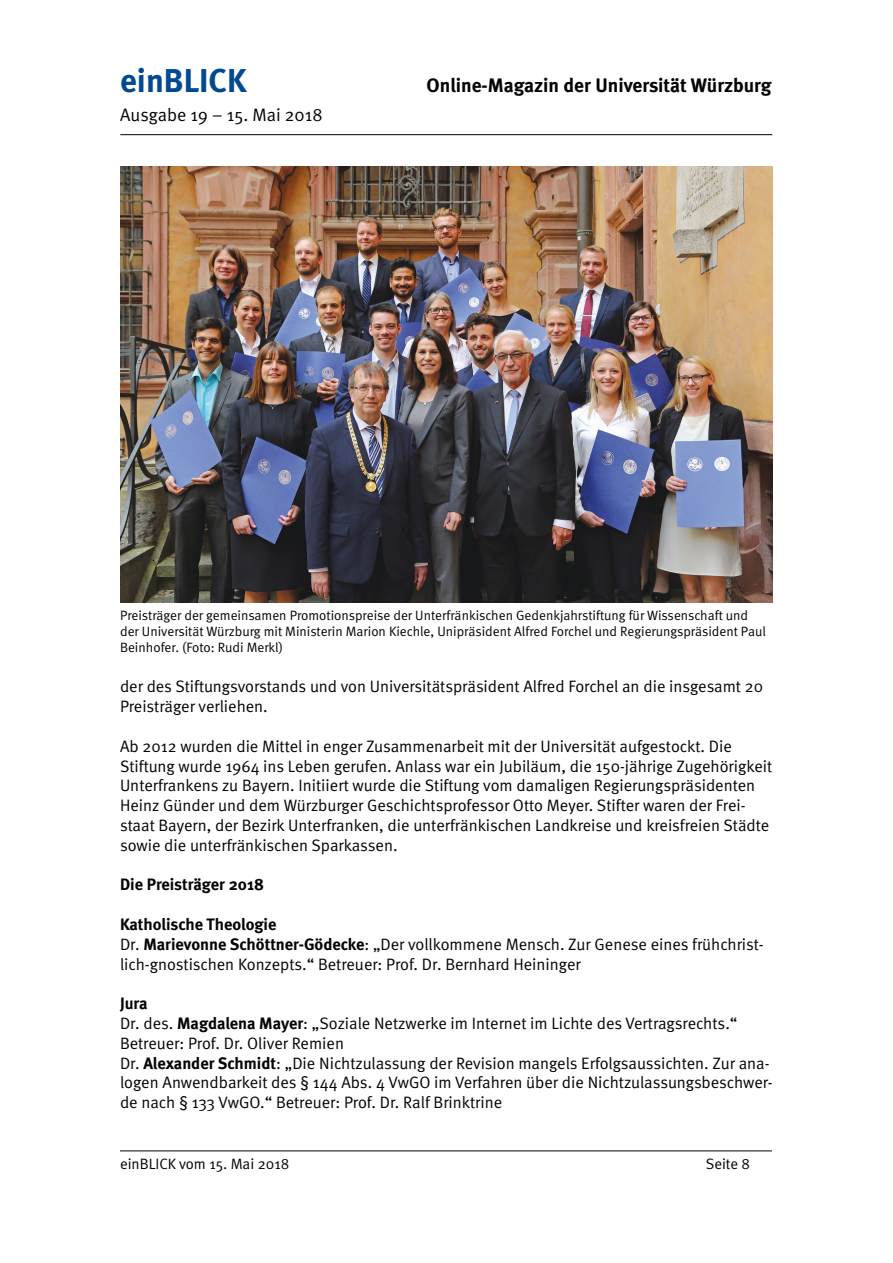
<style>
.page{position:relative;width:893px;height:1263px;background:#fff}
.page>*{position:absolute;margin:0;border:0;box-sizing:border-box;transform-origin:0 0}
.t1{font:700 33px "Meta";color:#014990}
.t2{font:700 19.5px "Meta";color:#040503}
.t3{font:18px "Meta Normal";color:#040503}
.t4{font:16.5px/19.8px "Meta Normal";color:#040503}
.t5{font:700 16.5px "Meta";color:#040503}
.t6{font:15px "Meta Normal";color:#040503}
.t7{font:13.5px/16.2px "Meta Normal";color:#040503}
.s1{font-family:"Meta";font-weight:700}
</style>
<div class="page">
<hr style="left:120px;top:134px;width:652px;height:1px;background:#040503">
<hr style="left:120px;top:1150px;width:652px;height:1px;background:#040503">
<img style="left:120px;top:167px;width:653px;height:436px">
<h1 class="t1" style="left:120px;top:61px;width:128px">einBLICK</h1>
<p class="t2" style="left:427px;top:74px;width:346px">Online-Magazin der Universität Würzburg</p>
<p class="t3" style="left:120px;top:105px;width:204px">Ausgabe 19 – 15. Mai 2018</p>
<p class="t7" style="left:120px;top:607px;width:647px">Preisträger der gemeinsamen Promotionspreise der Unterfränkischen Gedenkjahrstiftung für Wissenschaft und der Universität Würzburg mit Ministerin Marion Kiechle, Unipräsident Alfred Forchel und Regierungspräsident Paul<br>Beinhofer. (Foto: Rudi Merkl)</p>
<p class="t4" style="left:120px;top:676px;width:644px">der des Stiftungsvorstands und von Universitätspräsident Alfred Forchel an die insgesamt 20<br>Preisträger verliehen.</p>
<p class="t4" style="left:120px;top:736px;width:654px">Ab 2012 wurden die Mittel in enger Zusammenarbeit mit der Universität aufgestockt. Die Stiftung wurde 1964 ins Leben gerufen. Anlass war ein Jubiläum, die 150-jährige Zugehörigkeit Unterfrankens zu Bayern. Initiiert wurde die Stiftung vom damaligen Regierungspräsidenten Heinz Günder und dem Würzburger Geschichtsprofessor Otto Meyer. Stifter waren der Frei&shy;staat Bayern, der Bezirk Unterfranken, die unterfränkischen Landkreise und kreisfreien Städte sowie die unterfränkischen Sparkassen.</p>
<p class="t5" style="left:120px;top:875px;width:145px">Die Preisträger 2018</p>
<p class="t5" style="left:120px;top:914px;width:158px">Katholische Theologie</p>
<p class="t4" style="left:120px;top:934px;width:645px">Dr. <span class="s1">Marievonne Schöttner-Gödecke</span>: „Der vollkommene Mensch. Zur Genese eines frühchrist&shy;lich-gnostischen Konzepts.“ Betreuer: Prof. Dr. Bernhard Heininger</p>
<p class="t5" style="left:120px;top:994px;width:29px">Jura</p>
<p class="t4" style="left:120px;top:1013px;width:654px">Dr. des. <span class="s1">Magdalena Mayer</span>: „Soziale Netzwerke im Internet im Lichte des Vertragsrechts.“ Betreuer: Prof. Dr. Oliver Remien<br>Dr. <span class="s1">Alexander Schmidt</span>: „Die Nichtzulassung der Revision mangels Erfolgsaussichten. Zur ana&shy;logen Anwendbarkeit des § 144 Abs. 4 VwGO im Verfahren über die Nichtzulassungsbeschwer&shy;de nach § 133 VwGO.“ Betreuer: Prof. Dr. Ralf Brinktrine</p>
<p class="t6" style="left:120px;top:1155px;width:171px">einBLICK vom 15. Mai 2018</p>
<p class="t6" style="left:706px;top:1155px;width:46px">Seite 8</p>
</div>
